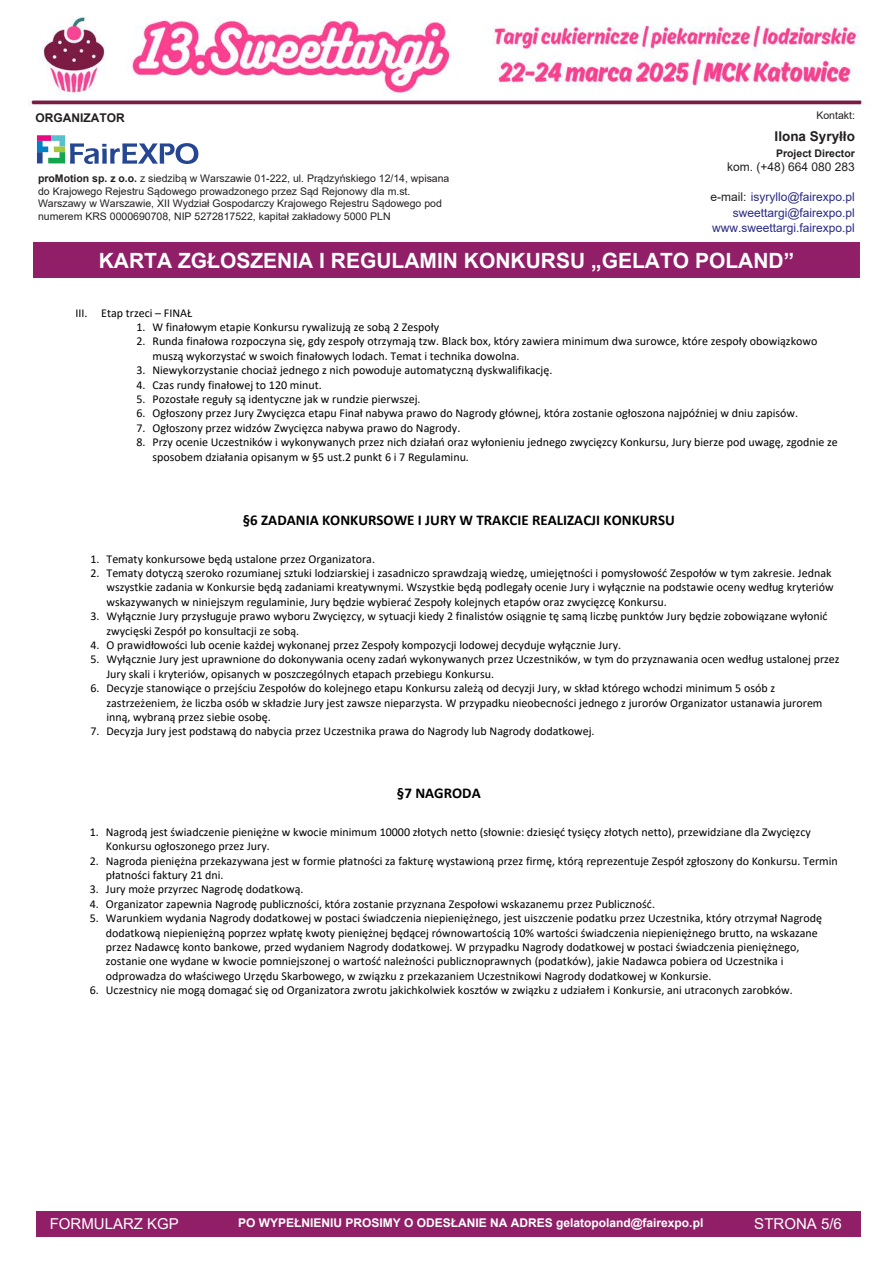
<style>
.page{position:relative;width:893px;height:1263px;background:#fff}
.page>*{position:absolute;margin:0;border:0;box-sizing:border-box;transform-origin:0 0}
.t1{font:700 21px "Arial";color:#fff}
.t2{font:700 15px "Calibri";color:#000}
.t3{font:15px "Arial";color:#fff}
.t4{font:700 13.5px "Arial";color:#231f20}
.t5{font:12px/14.4px "Calibri";color:#000}
.t6{font:12px/15.6px "Arial";color:#2a2a86;text-align:right}
.t7{font:700 12px "Arial";color:#fff}
.t8{font:12px "Arial";color:#231f20}
.t9{font:700 12px "Arial";color:#231f20}
.t10{font:10.5px/12.6px "Arial";color:#231f20}
.t11{font:700 10.5px "Arial";color:#231f20}
.s1{font-weight:700}
.s2{color:#231f20}
.s3{color:#2e3092}
.s4{font-style:inherit}
</style>
<div class="page">
<div style="left:33px;top:243px;width:826px;height:35px;background:#911f67"></div>
<svg style="left:37px;top:135px;width:162px;height:29px"></svg>
<img style="left:29px;top:16px;width:836px;height:90px">
<div style="left:36px;top:1211px;width:825px;height:25px;background:#911f67"></div>
<p class="t9" style="left:36px;top:109px;width:91px">ORGANIZATOR</p>
<p class="t10" style="left:38px;top:172px;width:413px"><span class="s1">proMotion sp. z o.o.</span> z siedzibą w Warszawie 01-222, ul. Prądzyńskiego 12/14, wpisana do Krajowego Rejestru Sądowego prowadzonego przez Sąd Rejonowy dla m.st.<br>Warszawy w Warszawie, XII Wydział Gospodarczy Krajowego Rejestru Sądowego pod numerem KRS 0000690708, NIP 5272817522, kapitał zakładowy 5000 PLN</p>
<p class="t10" style="left:816px;top:108px;width:40px">Kontakt:</p>
<p class="t4" style="left:775px;top:126px;width:82px">Ilona Syryłło</p>
<p class="t11" style="left:776px;top:146px;width:80px">Project Director</p>
<p class="t8" style="left:727px;top:159px;width:129px">kom. (+48) 664 080 283</p>
<p class="t6" style="left:710px;top:189px;width:146px"><span class="s2">e-mail:</span> <span class="s3">i</span>syryllo@fairexpo.pl sweettargi@fairexpo.pl www.sweettargi.fairexpo.pl</p>
<h1 class="t1" style="left:99px;top:245px;width:697px">KARTA ZGŁOSZENIA I <span class="s4">REGULAMIN KONKURSU</span> „GELATO POLAND”</h1>
<p class="t5" style="left:75px;top:305px;width:118px">III. Etap trzeci – FINAŁ</p>
<p class="t5" style="left:136px;top:319px;width:304px">1. W finałowym etapie Konkursu rywalizują ze sobą 2 Zespoły</p>
<p class="t5" style="left:152px;top:334px;width:666px;text-indent:-16px">2. Runda finałowa rozpoczyna się, gdy zespoły otrzymają tzw. Black box, który zawiera minimum dwa surowce, które zespoły obowiązkowo muszą wykorzystać w swoich finałowych lodach. Temat i technika dowolna.</p>
<p class="t5" style="left:136px;top:363px;width:417px">3. Niewykorzystanie chociaż jednego z nich powoduje automatyczną dyskwalifikację.</p>
<p class="t5" style="left:136px;top:377px;width:187px">4. Czas rundy finałowej to 120 minut.</p>
<p class="t5" style="left:136px;top:391px;width:286px">5. Pozostałe reguły są identyczne jak w rundzie pierwszej.</p>
<p class="t5" style="left:136px;top:406px;width:663px">6. Ogłoszony przez Jury Zwycięzca etapu Finał nabywa prawo do Nagrody głównej, która zostanie ogłoszona najpóźniej w dniu zapisów.</p>
<p class="t5" style="left:136px;top:420px;width:325px">7. Ogłoszony przez widzów Zwycięzca nabywa prawo do Nagrody.</p>
<p class="t5" style="left:152px;top:435px;width:687px;text-indent:-16px">8. Przy ocenie Uczestników i wykonywanych przez nich działań oraz wyłonieniu jednego zwycięzcy Konkursu, Jury bierze pod uwagę, zgodnie ze sposobem działania opisanym w §5 ust.2 punkt 6 i 7 Regulaminu.</p>
<p class="t2" style="left:243px;top:510px;width:434px">§6 ZADANIA KONKURSOWE I JURY W TRAKCIE REALIZACJI KONKURSU</p>
<p class="t5" style="left:90px;top:551px;width:286px">1. Tematy konkursowe będą ustalone przez Organizatora.</p>
<p class="t5" style="left:106px;top:565px;width:729px;text-indent:-16px">2. Tematy dotyczą szeroko rozumianej sztuki lodziarskiej i zasadniczo sprawdzają wiedzę, umiejętności i pomysłowość Zespołów w tym zakresie. Jednak wszystkie zadania w Konkursie będą zadaniami kreatywnymi. Wszystkie będą podlegały ocenie Jury i wyłącznie na podstawie oceny według kryteriów wskazywanych w niniejszym regulaminie, Jury będzie wybierać Zespoły kolejnych etapów oraz zwycięzcę Konkursu.</p>
<p class="t5" style="left:106px;top:609px;width:722px;text-indent:-16px">3. Wyłącznie Jury przysługuje prawo wyboru Zwycięzcy, w sytuacji kiedy 2 finalistów osiągnie tę samą liczbę punktów Jury będzie zobowiązane wyłonić zwycięski Zespół po konsultacji ze sobą.</p>
<p class="t5" style="left:90px;top:637px;width:532px">4. O prawidłowości lub ocenie każdej wykonanej przez Zespoły kompozycji lodowej decyduje wyłącznie Jury.</p>
<p class="t5" style="left:106px;top:652px;width:735px;text-indent:-16px">5. Wyłącznie Jury jest uprawnione do dokonywania oceny zadań wykonywanych przez Uczestników, w tym do przyznawania ocen według ustalonej przez<br>Jury skali i kryteriów, opisanych w poszczególnych etapach przebiegu Konkursu.</p>
<p class="t5" style="left:106px;top:681px;width:718px;text-indent:-16px">6. Decyzje stanowiące o przejściu Zespołów do kolejnego etapu Konkursu zależą od decyzji Jury, w skład którego wchodzi minimum 5 osób z zastrzeżeniem, że liczba osób w składzie Jury jest zawsze nieparzysta. W przypadku nieobecności jednego z jurorów Organizator ustanawia jurorem inną, wybraną przez siebie osobę.</p>
<p class="t5" style="left:90px;top:724px;width:506px">7. Decyzja Jury jest podstawą do nabycia przez Uczestnika prawa do Nagrody lub Nagrody dodatkowej.</p>
<p class="t2" style="left:397px;top:782px;width:85px">§7 NAGRODA</p>
<p class="t5" style="left:106px;top:824px;width:706px;text-indent:-16px">1. Nagrodą jest świadczenie pieniężne w kwocie minimum 10000 złotych netto (słownie: dziesięć tysięcy złotych netto), przewidziane dla Zwycięzcy<br>Konkursu ogłoszonego przez Jury.</p>
<p class="t5" style="left:106px;top:853px;width:733px;text-indent:-16px">2. Nagroda pieniężna przekazywana jest w formie płatności za fakturę wystawioną przez firmę, którą reprezentuje Zespół zgłoszony do Konkursu. Termin płatności faktury 21 dni.</p>
<p class="t5" style="left:90px;top:882px;width:215px">3. Jury może przyrzec Nagrodę dodatkową.</p>
<p class="t5" style="left:90px;top:896px;width:567px">4. Organizator zapewnia Nagrodę publiczności, która zostanie przyznana Zespołowi wskazanemu przez Publiczność.</p>
<p class="t5" style="left:106px;top:911px;width:718px;text-indent:-16px">5. Warunkiem wydania Nagrody dodatkowej w postaci świadczenia niepieniężnego, jest uiszczenie podatku przez Uczestnika, który otrzymał Nagrodę dodatkową niepieniężną poprzez wpłatę kwoty pieniężnej będącej równowartością 10% wartości świadczenia niepieniężnego brutto, na wskazane przez Nadawcę konto bankowe, przed wydaniem Nagrody dodatkowej. W przypadku Nagrody dodatkowej w postaci świadczenia pieniężnego, zostanie one wydane w kwocie pomniejszonej o wartość należności publicznoprawnych (podatków), jakie Nadawca pobiera od Uczestnika i odprowadza do właściwego Urzędu Skarbowego, w związku z przekazaniem Uczestnikowi Nagrody dodatkowej w Konkursie.</p>
<p class="t5" style="left:90px;top:983px;width:704px">6. Uczestnicy nie mogą domagać się od Organizatora zwrotu jakichkolwiek kosztów w związku z udziałem i Konkursie, ani utraconych zarobków.</p>
<p class="t3" style="left:50px;top:1214px;width:131px">FORMULARZ KGP</p>
<p class="t7" style="left:238px;top:1214px;width:467px">PO WYPEŁNIENIU PROSIMY O ODESŁANIE NA ADRES gelatopoland@fairexpo.pl</p>
<p class="t3" style="left:754px;top:1213px;width:89px">STRONA 5/6</p>
</div>
